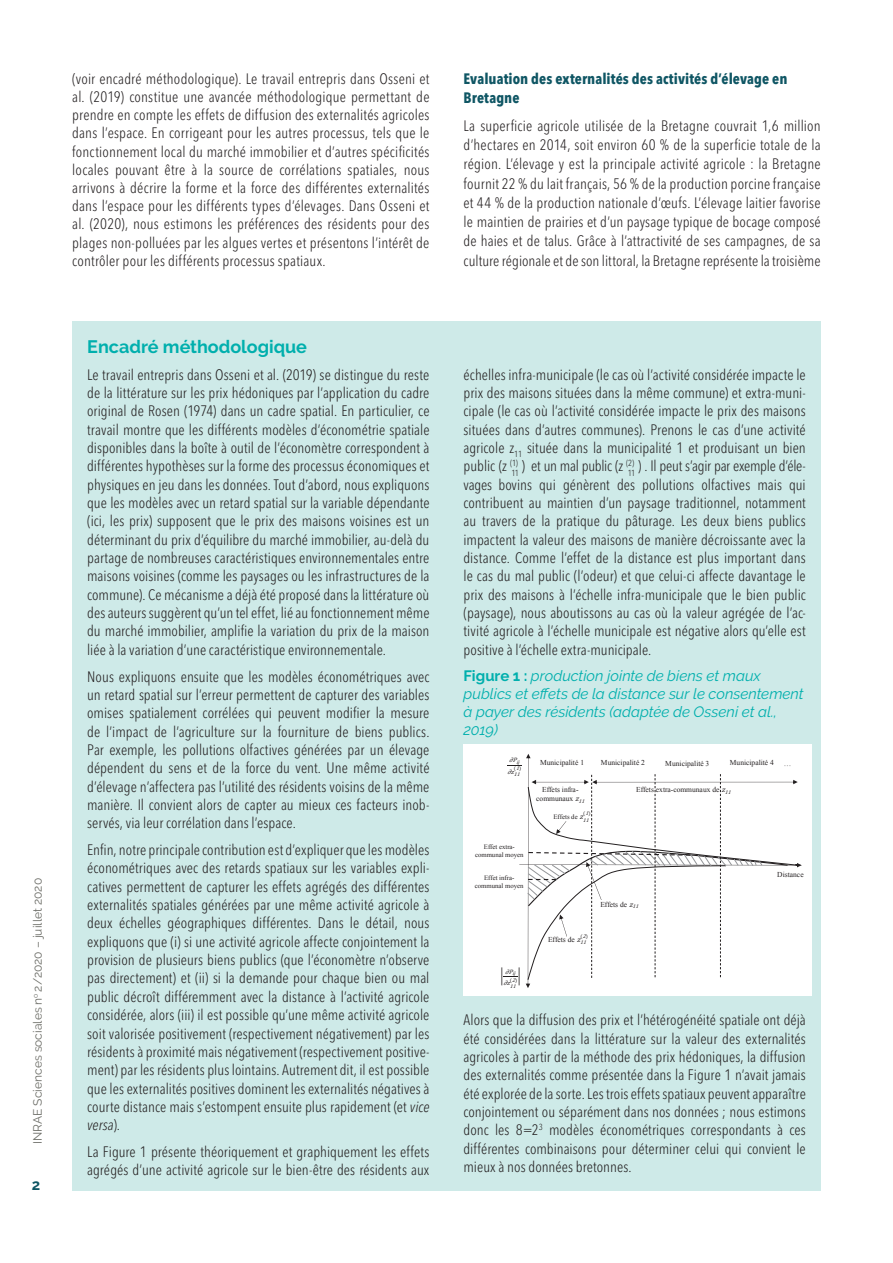
<style>
.page{position:relative;width:893px;height:1263px;background:#fff}
.page>*{position:absolute;margin:0;border:0;box-sizing:border-box;transform-origin:0 0}
.Box_01_Title{font:700 18px "Raleway";letter-spacing:-.005em;color:#00afad}
.Box_03_Text_01{font:300 condensed 15px/18.3px "Avenir Next LT Pro";color:#231f20;text-align:justify}
.Body_Text{font:300 condensed 15px/18.1px "Avenir Next LT Pro";letter-spacing:.01em;color:#231f20;text-align:justify}
.Title_Graph{font:italic 15px/18px "Raleway";color:#00afad}
.Title_02{font:700 condensed 15px/19.4px "Avenir Next LT Pro";letter-spacing:.005em;color:#0f5664}
.Box_03_Text_01-2{font:300 condensed 15px "Avenir Next LT Pro";letter-spacing:-.02em;color:#231f20}
.t1{font:700 15px "Raleway";color:#0f5664}
.MP_Number_01{font:12px "Raleway";color:#6c6d67}
.t2{font:9px "Cambria Math";color:#231f20}
.t3{font:7.5px/8.9px "Times New Roman";color:#231f20}
.t4{font:6.75px/7.6px "Times New Roman";color:#231f20;text-align:center}
.t5{font:italic 6.3px/11.4px "Cambria Math";color:#231f20}
.t6{font:5.25px "Cambria Math";color:#231f20}
.s1{font-style:italic}
.s2{font-weight:700;font-style:normal}
.s3{font-family:"Cambria Math";font-style:italic}
.s4{font-family:"Cambria Math";font-style:italic;font-size:7.5px}
</style>
<div class="page">
<div style="left:72px;top:321px;width:749px;height:869px;background:#ceeae8"></div>
<div style="left:463px;top:744px;width:349px;height:251px;background:#fff"></div>
<svg style="left:503px;top:754px;width:299px;height:234px"></svg>
<p class="MP_Number_01" style="left:31px;top:1144px;width:267px;rotate:-90deg">INRAE Sciences sociales n<sup>o</sup> 2/2020 – juillet 2020</p>
<p class="t1" style="left:32px;top:1176px;width:10px">2</p>
<p class="Body_Text" style="left:72px;top:69px;width:359px">(voir encadré méthodologique). Le travail entrepris dans Osseni et al. (2019) constitue une avancée méthodologique permettant de prendre en compte les effets de diffusion des externalités agricoles dans l’espace. En corrigeant pour les autres processus, tels que le fonctionnement local du marché immobilier et d’autres spécificités locales pouvant être à la source de corrélations spatiales, nous arrivons à décrire la forme et la force des différentes externalités dans l’espace pour les différents types d’élevages. Dans Osseni et al. (2020), nous estimons les préférences des résidents pour des plages non-polluées par les algues vertes et présentons l’intérêt de contrôler pour les différents processus spatiaux.</p>
<p class="Title_02" style="left:463px;top:69px;width:326px">Evaluation des externalités des activités d’élevage en<br>Bretagne</p>
<p class="Body_Text" style="left:463px;top:116px;width:359px;line-height:19.4px">La superficie agricole utilisée de la Bretagne couvrait 1,6 million d’hectares en 2014, soit environ 60 % de la superficie totale de la région. L’élevage y est la principale activité agricole : la Bretagne fournit 22 % du lait français, 56 % de la production porcine française et 44 % de la production nationale d’œufs. L’élevage laitier favorise le maintien de prairies et d’un paysage typique de bocage composé de haies et de talus. Grâce à l’attractivité de ses campagnes, de sa culture régionale et de son littoral, la Bretagne représente la troisième</p>
<p class="Box_01_Title" style="left:87px;top:336px;width:221px">Encadré méthodologique</p>
<p class="Box_03_Text_01" style="left:87px;top:365px;width:344px">Le travail entrepris dans Osseni et al. (2019) se distingue du reste de la littérature sur les prix hédoniques par l’application du cadre original de Rosen (1974) dans un cadre spatial. En particulier, ce travail montre que les différents modèles d’économétrie spatiale disponibles dans la boîte à outil de l’économètre correspondent à différentes hypothèses sur la forme des processus économiques et physiques en jeu dans les données. Tout d’abord, nous expliquons que les modèles avec un retard spatial sur la variable dépendante (ici, les prix) supposent que le prix des maisons voisines est un déterminant du prix d’équilibre du marché immobilier, au-delà du partage de nombreuses caractéristiques environnementales entre maisons voisines (comme les paysages ou les infrastructures de la commune). Ce mécanisme a déjà été proposé dans la littérature où des auteurs suggèrent qu’un tel effet, lié au fonctionnement même du marché immobilier, amplifie la variation du prix de la maison liée à la variation d’une caractéristique environnementale.</p>
<p class="Box_03_Text_01" style="left:87px;top:667px;width:344px">Nous expliquons ensuite que les modèles économétriques avec un retard spatial sur l’erreur permettent de capturer des variables omises spatialement corrélées qui peuvent modifier la mesure de l’impact de l’agriculture sur la fourniture de biens publics.<br>Par exemple, les pollutions olfactives générées par un élevage dépendent du sens et de la force du vent. Une même activité d’élevage n’affectera pas l’utilité des résidents voisins de la même manière. Il convient alors de capter au mieux ces facteurs inob&shy;servés, via leur corrélation dans l’espace.</p>
<p class="Box_03_Text_01" style="left:87px;top:841px;width:344px">Enfin, notre principale contribution est d’expliquer que les modèles économétriques avec des retards spatiaux sur les variables expli&shy;catives permettent de capturer les effets agrégés des différentes externalités spatiales générées par une même activité agricole à deux échelles géographiques différentes. Dans le détail, nous expliquons que (i) si une activité agricole affecte conjointement la provision de plusieurs biens publics (que l’économètre n’observe pas directement) et (ii) si la demande pour chaque bien ou mal public décroît différemment avec la distance à l’activité agricole considérée, alors (iii) il est possible qu’une même activité agricole soit valorisée positivement (respectivement négativement) par les résidents à proximité mais négativement (respectivement positive&shy;ment) par les résidents plus lointains. Autrement dit, il est possible que les externalités positives dominent les externalités négatives à courte distance mais s’estompent ensuite plus rapidement (et <span class="s1">vice versa</span>).</p>
<p class="Box_03_Text_01" style="left:87px;top:1142px;width:344px">La Figure 1 présente théoriquement et graphiquement les effets agrégés d’une activité agricole sur le bien-être des résidents aux</p>
<p class="Box_03_Text_01" style="left:463px;top:365px;width:344px">échelles infra-municipale (le cas où l’activité considérée impacte le prix des maisons situées dans la même commune) et extra-muni&shy;cipale (le cas où l’activité considérée impacte le prix des maisons situées dans d’autres communes). Prenons le cas d’une activité agricole z<sub>11</sub> située dans la municipalité 1 et produisant un bien public (z <sup>(1)</sup></p>
<p class="Box_03_Text_01-2" style="left:511px;top:457px;width:125px"><sub>11</sub> ) et un mal public (z <sup>(2)</sup></p>
<p class="Box_03_Text_01" style="left:463px;top:457px;width:344px;text-indent:164px"><sub>11</sub> ) . Il peut s’agir par exemple d’éle&shy;vages bovins qui génèrent des pollutions olfactives mais qui contribuent au maintien d’un paysage traditionnel, notamment au travers de la pratique du pâturage. Les deux biens publics impactent la valeur des maisons de manière décroissante avec la distance. Comme l’effet de la distance est plus important dans le cas du mal public (l’odeur) et que celui-ci affecte davantage le prix des maisons à l’échelle infra-municipale que le bien public (paysage), nous aboutissons au cas où la valeur agrégée de l’ac&shy;tivité agricole à l’échelle municipale est négative alors qu’elle est positive à l’échelle extra-municipale.</p>
<p class="Title_Graph" style="left:463px;top:667px;width:342px"><span class="s2">Figure 1 :</span> production jointe de biens et maux publics et effets de la distance sur le consentement à payer des résidents (adaptée de Osseni et al., 2019)</p>
<p class="t5" style="left:507px;top:754px;width:24px">∂P<sub>ij </sub>∂z<sub>11</sub></p>
<p class="t6" style="left:514px;top:765px;width:16px">( <span class="s1">1</span>)</p>
<p class="t4" style="left:475px;top:843px;width:50px">Effet extra&shy;communal moyen</p>
<p class="t4" style="left:475px;top:874px;width:50px">Effet infra&shy;communal moyen</p>
<p class="t2" style="left:500px;top:971px;width:4px">ฬ</p>
<p class="t5" style="left:503px;top:966px;width:24px">∂P<sub>ij </sub>∂z<sub>11</sub></p>
<p class="t6" style="left:510px;top:977px;width:16px">(<span class="s1">2</span>)<sup>ฬ</sup></p>
<p class="t3" style="left:730px;top:758px;width:46px">Municipalité 4</p>
<p class="t3" style="left:784px;top:758px;width:9px">…</p>
<p class="t3" style="left:540px;top:758px;width:46px">Municipalité 1</p>
<p class="t3" style="left:601px;top:758px;width:46px">Municipalité 2</p>
<p class="t3" style="left:665px;top:758px;width:46px">Municipalité 3</p>
<p class="t3" style="left:536px;top:785px;width:60px;text-indent:6px">Effets infra&shy;communaux <span class="s3">z</span><sub>11</sub></p>
<p class="t3" style="left:636px;top:785px;width:106px">Effets extra-communaux de <span class="s3">z</span><sub>11</sub></p>
<p class="t6" style="left:583px;top:810px;width:16px">( <span class="s1">1</span>)</p>
<p class="t4" style="left:553px;top:813px;width:46px">Effets de <span class="s4">z</span><sub>11</sub></p>
<p class="t6" style="left:580px;top:933px;width:16px">( <span class="s1">2</span>)</p>
<p class="t3" style="left:548px;top:934px;width:49px">Effets de <span class="s3">z</span><sub>11</sub></p>
<p class="t3" style="left:600px;top:900px;width:49px">Effets de <span class="s3">z</span><sub>11</sub></p>
<p class="t3" style="left:777px;top:870px;width:28px">Distance</p>
<p class="Box_03_Text_01" style="left:463px;top:1011px;width:344px">Alors que la diffusion des prix et l’hétérogénéité spatiale ont déjà été considérées dans la littérature sur la valeur des externalités agricoles à partir de la méthode des prix hédoniques, la diffusion des externalités comme présentée dans la Figure 1 n’avait jamais été explorée de la sorte. Les trois effets spatiaux peuvent apparaître conjointement ou séparément dans nos données ; nous estimons donc les 8=2<sup>3</sup> modèles économétriques correspondants à ces différentes combinaisons pour déterminer celui qui convient le mieux à nos données bretonnes.</p>
</div>
